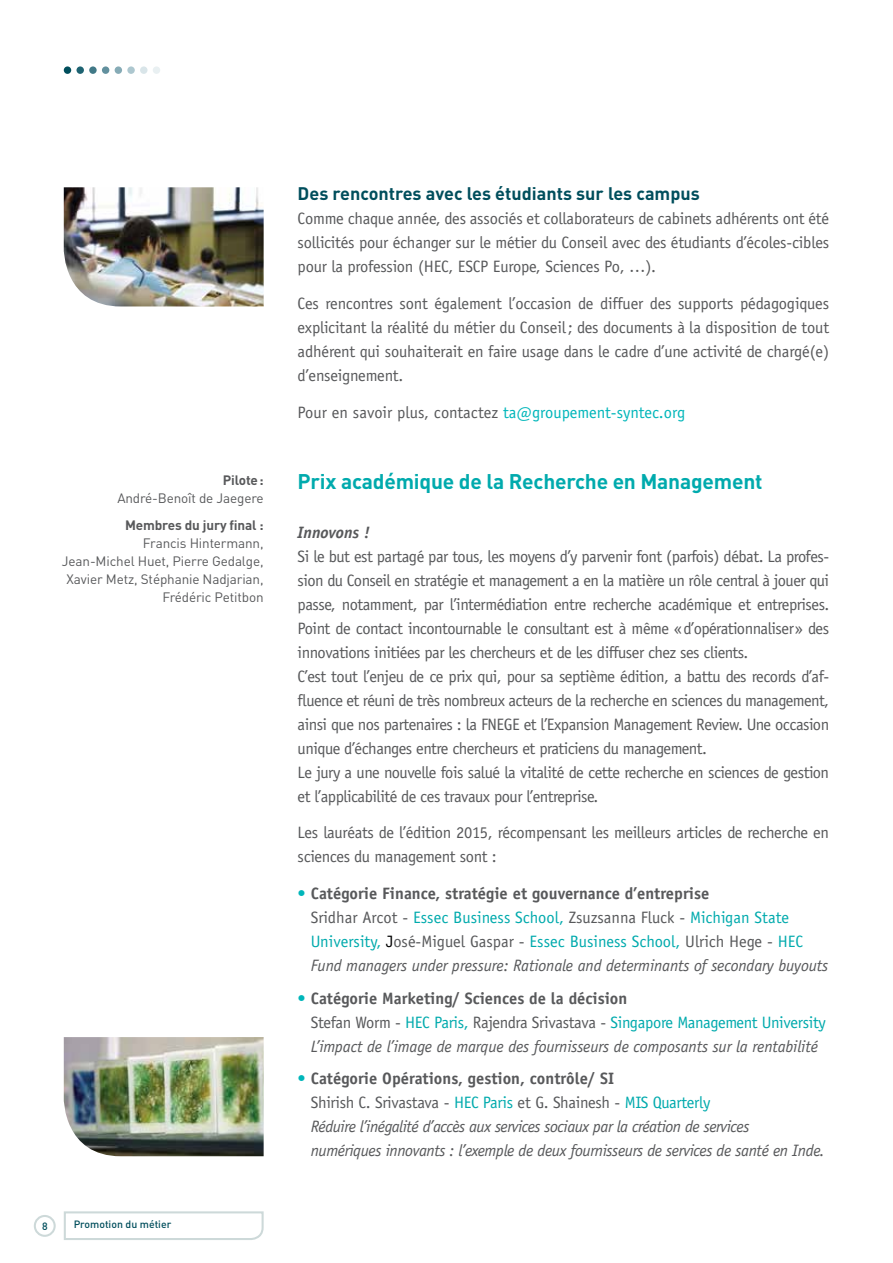
<style>
.page{position:relative;width:893px;height:1263px;background:#fff}
.page>*{position:absolute;margin:0;border:0;box-sizing:border-box;transform-origin:0 0}
.t1{font:700 21px "DIN";letter-spacing:-.01em;color:#00aaad}
.t2{font:700 18px "DIN";color:#004e5c}
.t3{font:16.5px/24px "Officina Sans";letter-spacing:-.03em;color:#58595b;text-align:justify}
.t4{font:italic 16.5px/24px "Officina Sans";letter-spacing:-.025em;color:#58595b}
.t5{font:16.5px "Officina Sans";color:#58595b}
.t6{font:italic 700 16.5px "Officina Sans";color:#58595b}
.t7{font:13.5px/18px "DIN";letter-spacing:-.01em;color:#58595b;text-align:right}
.t8{font:700 13.5px "DIN";letter-spacing:-.01em;color:#58595b}
.t9{font:500 10.5px "DIN";color:#004e5c}
.s1{color:#00b6ba}
.s2{font-weight:700;font-style:normal;color:#00b6ba}
.s3{font-weight:700;font-style:normal}
.s4{font-style:normal}
.s5{font-style:normal;color:#00aaad}
.s6{font-style:normal;color:#000}
</style>
<div class="page">
<img style="left:64px;top:187px;width:200px;height:119px">
<img style="left:64px;top:1037px;width:200px;height:119px">
<div style="left:64px;top:66px;width:7px;height:8px;background:#004e5c;border-radius:50%"></div>
<div style="left:76px;top:66px;width:8px;height:8px;background:#1e6372;border-radius:50%"></div>
<div style="left:89px;top:66px;width:8px;height:8px;background:#417987;border-radius:50%"></div>
<div style="left:102px;top:66px;width:7px;height:8px;background:#62909e;border-radius:50%"></div>
<div style="left:115px;top:66px;width:7px;height:8px;background:#86abb6;border-radius:50%"></div>
<div style="left:127px;top:66px;width:8px;height:8px;background:#adc7cf;border-radius:50%"></div>
<div style="left:140px;top:66px;width:8px;height:8px;background:#d9e5e9;border-radius:50%"></div>
<div style="left:153px;top:66px;width:7px;height:8px;background:#e9f0f2;border-radius:50%"></div>
<div style="left:34px;top:1215px;width:22px;height:22px;border:2px solid #cdd9d9;border-radius:50%"></div>
<svg style="left:63px;top:1211px;width:201px;height:29px"></svg>
<p class="t8" style="left:223px;top:472px;width:42px">Pilote:</p>
<p class="t7" style="left:117px;top:489px;width:148px">André-Benoît de Jaegere</p>
<p class="t8" style="left:125px;top:516px;width:140px">Membres du jury final :</p>
<p class="t7" style="left:62px;top:534px;width:203px">Francis Hintermann,<br>Jean-Michel Huet, Pierre Gedalge,<br>Xavier Metz, Stéphanie Nadjarian,<br>Frédéric Petitbon</p>
<p class="t9" style="left:42px;top:1219px;width:7px">8</p>
<p class="t9" style="left:74px;top:1218px;width:99px">Promotion du métier</p>
<p class="t2" style="left:298px;top:182px;width:404px">Des rencontres avec les étudiants sur les campus</p>
<p class="t3" style="left:298px;top:206px;width:533px">Comme chaque année, des associés et collaborateurs de cabinets adhérents ont été sollicités pour échanger sur le métier du Conseil avec des étudiants d’écoles-cibles pour la profession (HEC, ESCP Europe, Sciences Po, …).</p>
<p class="t3" style="left:298px;top:291px;width:533px">Ces rencontres sont également l’occasion de diffuer des supports pédagogiques explicitant la réalité du métier du Conseil; des documents à la disposition de tout adhérent qui souhaiterait en faire usage dans le cadre d’une activité de chargé(e) d’enseignement.</p>
<p class="t5" style="left:298px;top:402px;width:389px">Pour en savoir plus, contactez <span class="s1">ta@groupement-syntec.org</span></p>
<p class="t1" style="left:298px;top:468px;width:466px">Prix académique de la Recherche en Management</p>
<p class="t6" style="left:298px;top:522px;width:74px">Innovons !</p>
<p class="t3" style="left:298px;top:544px;width:533px;text-align:left">Si le but est partagé par tous, les moyens d’y parvenir font (parfois) débat. La profes&shy;sion du Conseil en stratégie et management a en la matière un rôle central à jouer qui passe, notamment, par l’intermédiation entre recherche académique et entreprises.<br>Point de contact incontournable le consultant est à même «d’opérationnaliser» des innovations initiées par les chercheurs et de les diffuser chez ses clients.<br>C’est tout l’enjeu de ce prix qui, pour sa septième édition, a battu des records d’af&shy;fluence et réuni de très nombreux acteurs de la recherche en sciences du management, ainsi que nos partenaires : la FNEGE et l’Expansion Management Review. Une occasion unique d’échanges entre chercheurs et praticiens du management.<br>Le jury a une nouvelle fois salué la vitalité de cette recherche en sciences de gestion et l’applicabilité de ces travaux pour l’entreprise.</p>
<p class="t3" style="left:298px;top:821px;width:533px">Les lauréats de l’édition 2015, récompensant les meilleurs articles de recherche en sciences du management sont :</p>
<p class="t4" style="left:311px;top:882px;width:519px;text-indent:-13px"><span class="s2">•</span> <span class="s3">Catégorie Finance, stratégie et gouvernance d’entreprise<br></span><span class="s4">Sridhar Arcot -</span> <span class="s5">Essec Business School,</span> <span class="s4">Zsuzsanna Fluck -</span> <span class="s5">Michigan State University,</span> <span class="s6">J</span><span class="s4">osé-Miguel Gaspar -</span> <span class="s5">Essec Business School,</span> <span class="s4">Ulrich Hege -</span> <span class="s5">HEC </span>Fund managers under pressure: Rationale and determinants of secondary buyouts</p>
<p class="t4" style="left:311px;top:986px;width:517px;text-indent:-13px"><span class="s2">•</span> <span class="s3">Catégorie Marketing/ Sciences de la décision<br></span><span class="s4">Stefan Worm -</span> <span class="s5">HEC Paris,</span> <span class="s4">Rajendra Srivastava -</span> <span class="s5">Singapore Management University<br></span>L’impact de l’image de marque des fournisseurs de composants sur la rentabilité</p>
<p class="t4" style="left:311px;top:1067px;width:515px;text-indent:-13px"><span class="s2">•</span> <span class="s3">Catégorie Opérations, gestion, contrôle/ SI<br></span><span class="s4">Shirish C. Srivastava -</span> <span class="s5">HEC Paris</span> <span class="s4">et G. Shainesh -</span> <span class="s5">MIS Quarterly<br></span>Réduire l’inégalité d’accès aux services sociaux par la création de services<br>numériques innovants : l’exemple de deux fournisseurs de services de santé en Inde.</p>
</div>
